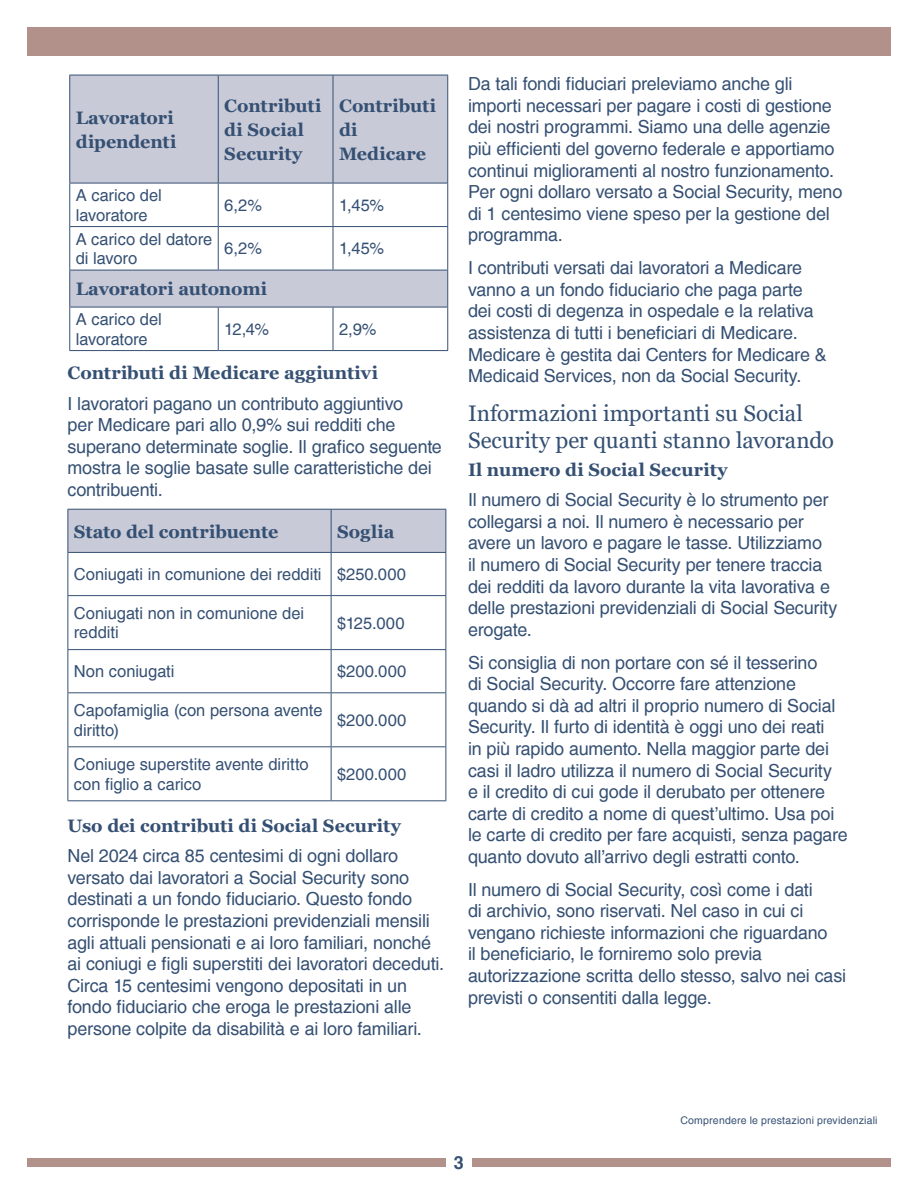
<style>
.page{position:relative;width:918px;height:1188px;background:#fff}
.page>*{position:absolute;margin:0;border:0;box-sizing:border-box;transform-origin:0 0}
.t1{font:22.5px/27px "Georgia";color:#355073}
.t2{font:18px/21.6px "Helvetica";letter-spacing:-.01em;color:#355073}
.t3{font:700 18px/24px "Georgia";color:#355073}
.t4{font:700 18px "Helvetica";color:#355073}
.t5{font:16.5px/19.5px "Helvetica";color:#355073}
.t6{font:10.5px "Helvetica";letter-spacing:.02em;color:#355073}
</style>
<div class="page">
<div style="left:27px;top:1159px;width:419px;height:8px;background:#b19189"></div>
<div style="left:472px;top:1159px;width:419px;height:8px;background:#b19189"></div>
<div style="left:27px;top:27px;width:864px;height:28px;background:#b19189"></div>
<svg style="left:70px;top:76px;width:377px;height:231px;fill:#c8cad7"></svg>
<hr style="left:69px;top:75px;width:149px;height:1px;background:#355073">
<hr style="left:69px;top:75px;width:1px;height:108px;background:#355073">
<hr style="left:218px;top:75px;width:115px;height:1px;background:#355073">
<hr style="left:218px;top:75px;width:1px;height:108px;background:#355073">
<hr style="left:333px;top:75px;width:115px;height:1px;background:#355073">
<hr style="left:333px;top:75px;width:1px;height:108px;background:#355073">
<hr style="left:447px;top:75px;width:1px;height:108px;background:#355073">
<hr style="left:69px;top:183px;width:149px;height:1px;background:#355073">
<hr style="left:69px;top:183px;width:1px;height:43px;background:#355073">
<hr style="left:218px;top:183px;width:115px;height:1px;background:#355073">
<hr style="left:218px;top:183px;width:1px;height:43px;background:#355073">
<hr style="left:333px;top:183px;width:115px;height:1px;background:#355073">
<hr style="left:333px;top:183px;width:1px;height:43px;background:#355073">
<hr style="left:447px;top:183px;width:1px;height:43px;background:#355073">
<hr style="left:69px;top:226px;width:149px;height:1px;background:#355073">
<hr style="left:69px;top:227px;width:1px;height:43px;background:#355073">
<hr style="left:218px;top:226px;width:115px;height:1px;background:#355073">
<hr style="left:218px;top:227px;width:1px;height:43px;background:#355073">
<hr style="left:333px;top:226px;width:115px;height:1px;background:#355073">
<hr style="left:333px;top:227px;width:1px;height:43px;background:#355073">
<hr style="left:447px;top:227px;width:1px;height:43px;background:#355073">
<hr style="left:69px;top:270px;width:149px;height:1px;background:#355073">
<hr style="left:69px;top:270px;width:1px;height:37px;background:#355073">
<hr style="left:218px;top:270px;width:115px;height:1px;background:#355073">
<hr style="left:333px;top:270px;width:115px;height:1px;background:#355073">
<hr style="left:447px;top:270px;width:1px;height:37px;background:#355073">
<hr style="left:69px;top:307px;width:149px;height:1px;background:#355073">
<hr style="left:69px;top:307px;width:1px;height:43px;background:#355073">
<hr style="left:218px;top:307px;width:115px;height:1px;background:#355073">
<hr style="left:218px;top:307px;width:1px;height:43px;background:#355073">
<hr style="left:333px;top:307px;width:115px;height:1px;background:#355073">
<hr style="left:333px;top:307px;width:1px;height:43px;background:#355073">
<hr style="left:447px;top:307px;width:1px;height:43px;background:#355073">
<hr style="left:69px;top:350px;width:149px;height:1px;background:#355073">
<hr style="left:218px;top:350px;width:115px;height:1px;background:#355073">
<hr style="left:333px;top:350px;width:115px;height:1px;background:#355073">
<div style="left:69px;top:510px;width:377px;height:42px;background:#c8cad7"></div>
<hr style="left:68px;top:509px;width:263px;height:1px;background:#355073">
<hr style="left:68px;top:510px;width:1px;height:42px;background:#355073">
<hr style="left:331px;top:509px;width:115px;height:1px;background:#355073">
<hr style="left:331px;top:510px;width:1px;height:42px;background:#355073">
<hr style="left:446px;top:510px;width:1px;height:42px;background:#355073">
<hr style="left:68px;top:552px;width:263px;height:1px;background:#355073">
<hr style="left:68px;top:553px;width:1px;height:42px;background:#355073">
<hr style="left:331px;top:552px;width:115px;height:1px;background:#355073">
<hr style="left:331px;top:553px;width:1px;height:42px;background:#355073">
<hr style="left:446px;top:553px;width:1px;height:42px;background:#355073">
<hr style="left:68px;top:595px;width:263px;height:1px;background:#355073">
<hr style="left:68px;top:596px;width:1px;height:53px;background:#355073">
<hr style="left:331px;top:595px;width:115px;height:1px;background:#355073">
<hr style="left:331px;top:596px;width:1px;height:53px;background:#355073">
<hr style="left:446px;top:596px;width:1px;height:53px;background:#355073">
<hr style="left:68px;top:649px;width:263px;height:1px;background:#355073">
<hr style="left:68px;top:650px;width:1px;height:42px;background:#355073">
<hr style="left:331px;top:649px;width:115px;height:1px;background:#355073">
<hr style="left:331px;top:650px;width:1px;height:42px;background:#355073">
<hr style="left:446px;top:650px;width:1px;height:42px;background:#355073">
<hr style="left:68px;top:692px;width:263px;height:1px;background:#355073">
<hr style="left:68px;top:693px;width:1px;height:53px;background:#355073">
<hr style="left:331px;top:692px;width:115px;height:1px;background:#355073">
<hr style="left:331px;top:693px;width:1px;height:53px;background:#355073">
<hr style="left:446px;top:693px;width:1px;height:53px;background:#355073">
<hr style="left:68px;top:746px;width:263px;height:1px;background:#355073">
<hr style="left:68px;top:747px;width:1px;height:53px;background:#355073">
<hr style="left:331px;top:746px;width:115px;height:1px;background:#355073">
<hr style="left:331px;top:747px;width:1px;height:53px;background:#355073">
<hr style="left:446px;top:747px;width:1px;height:53px;background:#355073">
<hr style="left:68px;top:800px;width:263px;height:1px;background:#355073">
<hr style="left:331px;top:800px;width:115px;height:1px;background:#355073">
<p class="t3" style="left:76px;top:106px;width:102px">Lavoratori dipendenti</p>
<p class="t3" style="left:224px;top:94px;width:99px">Contributi di Social<br>Security</p>
<p class="t3" style="left:339px;top:94px;width:99px">Contributi di<br>Medicare</p>
<p class="t5" style="left:76px;top:186px;width:88px">A carico del lavoratore</p>
<p class="t5" style="left:224px;top:196px;width:39px">6,2%</p>
<p class="t5" style="left:339px;top:196px;width:47px">1,45%</p>
<p class="t5" style="left:76px;top:230px;width:138px">A carico del datore di lavoro</p>
<p class="t5" style="left:224px;top:239px;width:39px">6,2%</p>
<p class="t5" style="left:339px;top:239px;width:47px">1,45%</p>
<p class="t3" style="left:76px;top:277px;width:193px">Lavoratori autonomi</p>
<p class="t5" style="left:76px;top:310px;width:88px">A carico del lavoratore</p>
<p class="t5" style="left:224px;top:320px;width:46px">12,4%</p>
<p class="t5" style="left:339px;top:320px;width:39px">2,9%</p>
<h2 class="t3" style="left:68px;top:361px;width:312px">Contributi di Medicare aggiuntivi</h2>
<p class="t2" style="left:68px;top:393px;width:376px">I lavoratori pagano un contributo aggiuntivo<br>per Medicare pari allo 0,9% sui redditi che superano determinate soglie. Il grafico seguente mostra le soglie basate sulle caratteristiche dei contribuenti.</p>
<p class="t3" style="left:74px;top:519px;width:206px">Stato del contribuente</p>
<p class="t3" style="left:337px;top:519px;width:59px">Soglia</p>
<p class="t5" style="left:74px;top:565px;width:249px">Coniugati in comunione dei redditi</p>
<p class="t5" style="left:337px;top:565px;width:70px">$250.000</p>
<p class="t5" style="left:74px;top:604px;width:232px">Coniugati non in comunione dei redditi</p>
<p class="t5" style="left:337px;top:614px;width:69px">$125.000</p>
<p class="t5" style="left:74px;top:662px;width:102px">Non coniugati</p>
<p class="t5" style="left:337px;top:662px;width:71px">$200.000</p>
<p class="t5" style="left:74px;top:701px;width:250px">Capofamiglia (con persona avente diritto)</p>
<p class="t5" style="left:337px;top:711px;width:71px">$200.000</p>
<p class="t5" style="left:74px;top:755px;width:236px">Coniuge superstite avente diritto con figlio a carico</p>
<p class="t5" style="left:337px;top:765px;width:71px">$200.000</p>
<h2 class="t3" style="left:68px;top:814px;width:335px">Uso dei contributi di Social Security</h2>
<p class="t2" style="left:68px;top:846px;width:378px">Nel 2024 circa 85 centesimi di ogni dollaro versato dai lavoratori a Social Security sono destinati a un fondo fiduciario. Questo fondo corrisponde le prestazioni previdenziali mensili agli attuali pensionati e ai loro familiari, nonché ai coniugi e figli superstiti dei lavoratori deceduti.<br>Circa 15 centesimi vengono depositati in un fondo fiduciario che eroga le prestazioni alle persone colpite da disabilità e ai loro familiari.</p>
<p class="t2" style="left:468px;top:74px;width:376px">Da tali fondi fiduciari preleviamo anche gli importi necessari per pagare i costi di gestione dei nostri programmi. Siamo una delle agenzie più efficienti del governo federale e apportiamo continui miglioramenti al nostro funzionamento.<br>Per ogni dollaro versato a Social Security, meno di 1 centesimo viene speso per la gestione del programma.</p>
<p class="t2" style="left:468px;top:258px;width:360px">I contributi versati dai lavoratori a Medicare vanno a un fondo fiduciario che paga parte dei costi di degenza in ospedale e la relativa assistenza di tutti i beneficiari di Medicare.<br>Medicare è gestita dai Centers for Medicare &amp; Medicaid Services, non da Social Security.</p>
<h1 class="t1" style="left:468px;top:401px;width:368px">Informazioni importanti su Social<br>Security per quanti stanno lavorando</h1>
<h2 class="t3" style="left:468px;top:458px;width:261px">Il numero di Social Security</h2>
<p class="t2" style="left:468px;top:490px;width:371px">Il numero di Social Security è lo strumento per collegarsi a noi. Il numero è necessario per avere un lavoro e pagare le tasse. Utilizziamo<br>il numero di Social Security per tenere traccia dei redditi da lavoro durante la vita lavorativa e delle prestazioni previdenziali di Social Security erogate.</p>
<p class="t2" style="left:468px;top:652px;width:381px">Si consiglia di non portare con sé il tesserino<br>di Social Security. Occorre fare attenzione quando si dà ad altri il proprio numero di Social Security. Il furto di identità è oggi uno dei reati<br>in più rapido aumento. Nella maggior parte dei casi il ladro utilizza il numero di Social Security<br>e il credito di cui gode il derubato per ottenere carte di credito a nome di quest’ultimo. Usa poi le carte di credito per fare acquisti, senza pagare quanto dovuto all’arrivo degli estratti conto.</p>
<p class="t2" style="left:468px;top:879px;width:380px">Il numero di Social Security, così come i dati<br>di archivio, sono riservati. Nel caso in cui ci vengano richieste informazioni che riguardano<br>il beneficiario, le forniremo solo previa autorizzazione scritta dello stesso, salvo nei casi previsti o consentiti dalla legge.</p>
<p class="t4" style="left:454px;top:1152px;width:12px">3</p>
<p class="t6" style="left:680px;top:1115px;width:199px">Comprendere le prestazioni previdenziali</p>
</div>
